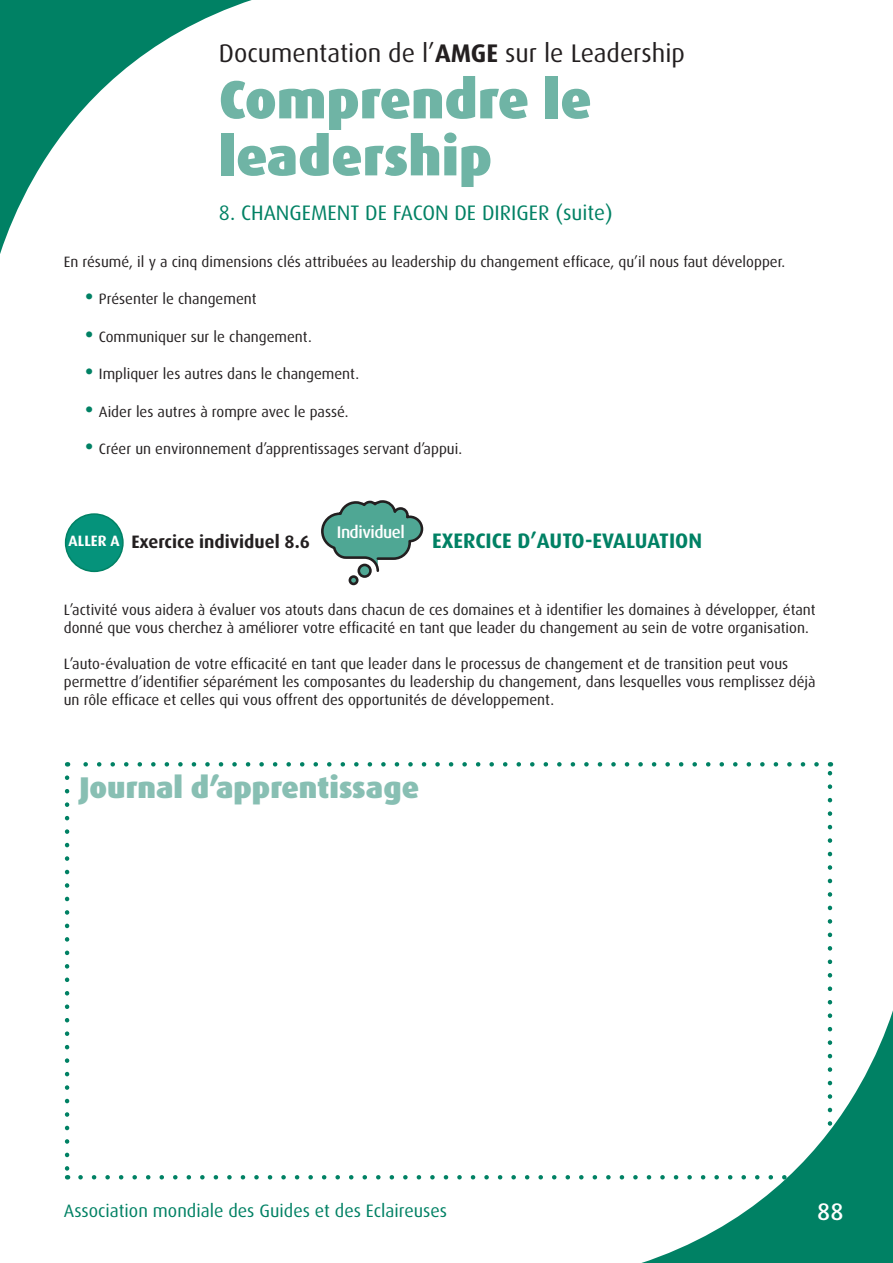
<style>
.page{position:relative;width:893px;height:1263px;background:#fff}
.page>*{position:absolute;margin:0;border:0;box-sizing:border-box;transform-origin:0 0}
.t1{font:900 54px/57px "Dax";color:#6fb4a5}
.t2{font:900 30px "Dax";color:#88bfb3}
.t3{font:25.5px "Dax";color:#231f20}
.t4{font:500 24px "Dax";color:#fff}
.t5{font:21px "Dax";color:#008164}
.t6{font:700 21px "Dax";color:#008164}
.t7{font:18px "Dax";color:#008164}
.t8{font:700 18px "Dax";color:#231f20}
.t9{font:500 16.8px "Dax";letter-spacing:-.025em;color:#fff}
.t10{font:15px/18px "Dax";color:#231f20}
.s1{font-weight:700}
.s2{font-weight:700;font-size:21px;color:#008164}
.s3{font-size:15px;color:#fff}
</style>
<div class="page">
<svg style="left:620px;top:988px;width:273px;height:275px"></svg>
<svg style="left:0;top:0;width:252px;height:254px"></svg>
<div style="left:66px;top:514px;width:57px;height:57px;background:#05937b;border-radius:50%"></div>
<div style="left:65px;top:513px;width:59px;height:59px;border:2px solid #008164;border-radius:50%"></div>
<div style="left:359px;top:565px;width:11px;height:11px;background:#4fa794;border-radius:50%"></div>
<div style="left:357px;top:564px;width:15px;height:14px;border:3px solid #231f20;border-radius:50%"></div>
<div style="left:350px;top:577px;width:7px;height:7px;background:#4fa794;border-radius:50%"></div>
<div style="left:349px;top:575px;width:10px;height:10px;border:3px solid #231f20;border-radius:50%"></div>
<svg style="left:321px;top:500px;width:102px;height:73px"></svg>
<svg style="left:80px;top:1175px;width:743px;height:4px"></svg>
<svg style="left:83px;top:762px;width:734px;height:4px"></svg>
<svg style="left:65px;top:778px;width:4px;height:401px"></svg>
<svg style="left:828px;top:762px;width:4px;height:402px"></svg>
<h3 class="t3" style="left:219px;top:39px;width:467px">Documentation de l’<span class="s1">AMGE</span> sur le Leadership</h3>
<h1 class="t1" style="left:219px;top:72px;width:374px">Comprendre le leadership</h1>
<h3 class="t5" style="left:219px;top:201px;width:395px">8. CHANGEMENT DE FACON DE DIRIGER (suite)</h3>
<p class="t10" style="left:64px;top:253px;width:723px">En résumé, il y a cinq dimensions clés attribuées au leadership du changement efficace, qu’il nous faut développer.</p>
<p class="t10" style="left:85px;top:290px;width:173px"><span class="s2">•</span> Présenter le changement</p>
<p class="t10" style="left:85px;top:328px;width:228px"><span class="s2">•</span> Communiquer sur le changement.</p>
<p class="t10" style="left:85px;top:365px;width:276px"><span class="s2">•</span> Impliquer les autres dans le changement.</p>
<p class="t10" style="left:85px;top:403px;width:265px"><span class="s2">•</span> Aider les autres à rompre avec le passé.</p>
<p class="t10" style="left:85px;top:440px;width:379px"><span class="s2">•</span> Créer un environnement d’apprentissages servant d’appui.</p>
<p class="t9" style="left:337px;top:522px;width:70px">Individuel</p>
<p class="t8" style="left:69px;top:532px;width:243px"><span class="s3">ALLER A</span> Exercice individuel 8.6</p>
<h3 class="t6" style="left:432px;top:529px;width:272px">EXERCICE D’AUTO-EVALUATION</h3>
<p class="t10" style="left:64px;top:601px;width:753px">L’activité vous aidera à évaluer vos atouts dans chacun de ces domaines et à identifier les domaines à développer, étant donné que vous cherchez à améliorer votre efficacité en tant que leader du changement au sein de votre organisation.</p>
<p class="t10" style="left:64px;top:655px;width:753px">L’auto-évaluation de votre efficacité en tant que leader dans le processus de changement et de transition peut vous permettre d’identifier séparément les composantes du leadership du changement, dans lesquelles vous remplissez déjà un rôle efficace et celles qui vous offrent des opportunités de développement.</p>
<h2 class="t2" style="left:79px;top:770px;width:341px">Journal d’apprentissage</h2>
<p class="t7" style="left:64px;top:1201px;width:385px">Association mondiale des Guides et des Eclaireuses</p>
<h3 class="t4" style="left:817px;top:1198px;width:28px">88</h3>
</div>
